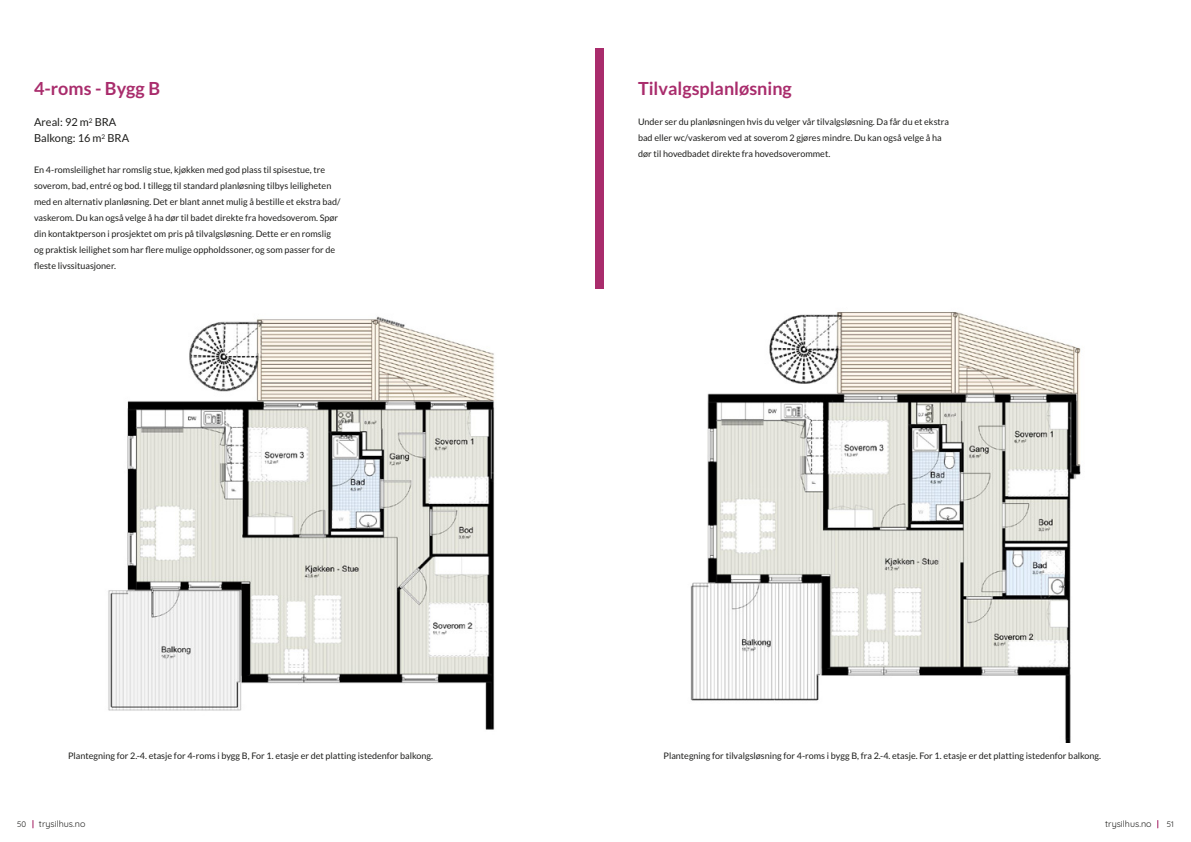
<style>
.page{position:relative;width:1191px;height:842px;background:#fff}
.page>*{position:absolute;margin:0;border:0;box-sizing:border-box;transform-origin:0 0}
.t1{font:700 18px "Lato";color:#a92c6c}
.t2{font:11px/16px "Lato";color:#1d1d1b}
.t3{font:9px/16px "Lato";color:#1d1d1b}
.t4{font:9px "Quicksand";color:#1d1d1b}
.t5{font:8px "Quicksand";color:#1d1d1b}
</style>
<div class="page">
<img style="left:108px;top:316px;width:387px;height:414px">
<div style="left:595px;top:48px;width:9px;height:241px;background:#a92c6c"></div>
<img style="left:690px;top:312px;width:391px;height:431px">
<h1 class="t1" style="left:34px;top:78px;width:128px">4‑roms ‑ Bygg B</h1>
<p class="t2" style="left:34px;top:114px;width:97px">Areal: 92 m<sup>2</sup> BRA<br>Balkong: 16 m<sup>2</sup> BRA</p>
<h1 class="t1" style="left:638px;top:78px;width:155px">Tilvalgsplanløsning</h1>
<p class="t3" style="left:638px;top:113px;width:312px">Under ser du planløsningen hvis du velger vår tilvalgsløsning. Da får du et ekstra bad eller wc/vaskerom ved at soverom 2 gjøres mindre. Du kan også velge å ha dør til hovedbadet direkte fra hovedsoverommet.</p>
<p class="t3" style="left:34px;top:162px;width:308px">En 4‑romsleilighet har romslig stue, kjøkken med god plass til spisestue, tre soverom, bad, entré og bod. I tillegg til standard planløsning tilbys leiligheten med en alternativ planløsning. Det er blant annet mulig å bestille et ekstra bad/ vaskerom. Du kan også velge å ha dør til badet direkte fra hovedsoverom. Spør din kontaktperson i prosjektet om pris på tilvalgsløsning. Dette er en romslig og praktisk leilighet som har flere mulige oppholdssoner, og som passer for de fleste livssituasjoner.</p>
<p class="t3" style="left:68px;top:747px;width:366px">Plantegning for 2.‑4. etasje for 4‑roms i bygg B, For 1. etasje er det platting istedenfor balkong.</p>
<p class="t3" style="left:663px;top:747px;width:439px">Plantegning for tilvalgsløsning for 4‑roms i bygg B, fra 2.‑4. etasje. For 1. etasje er det platting istedenfor balkong.</p>
<p class="t5" style="left:17px;top:818px;width:11px">50</p>
<p class="t4" style="left:39px;top:817px;width:48px">trysilhus.no</p>
<p class="t4" style="left:1105px;top:817px;width:48px">trysilhus.no</p>
<p class="t5" style="left:1166px;top:818px;width:9px">51</p>
</div>
